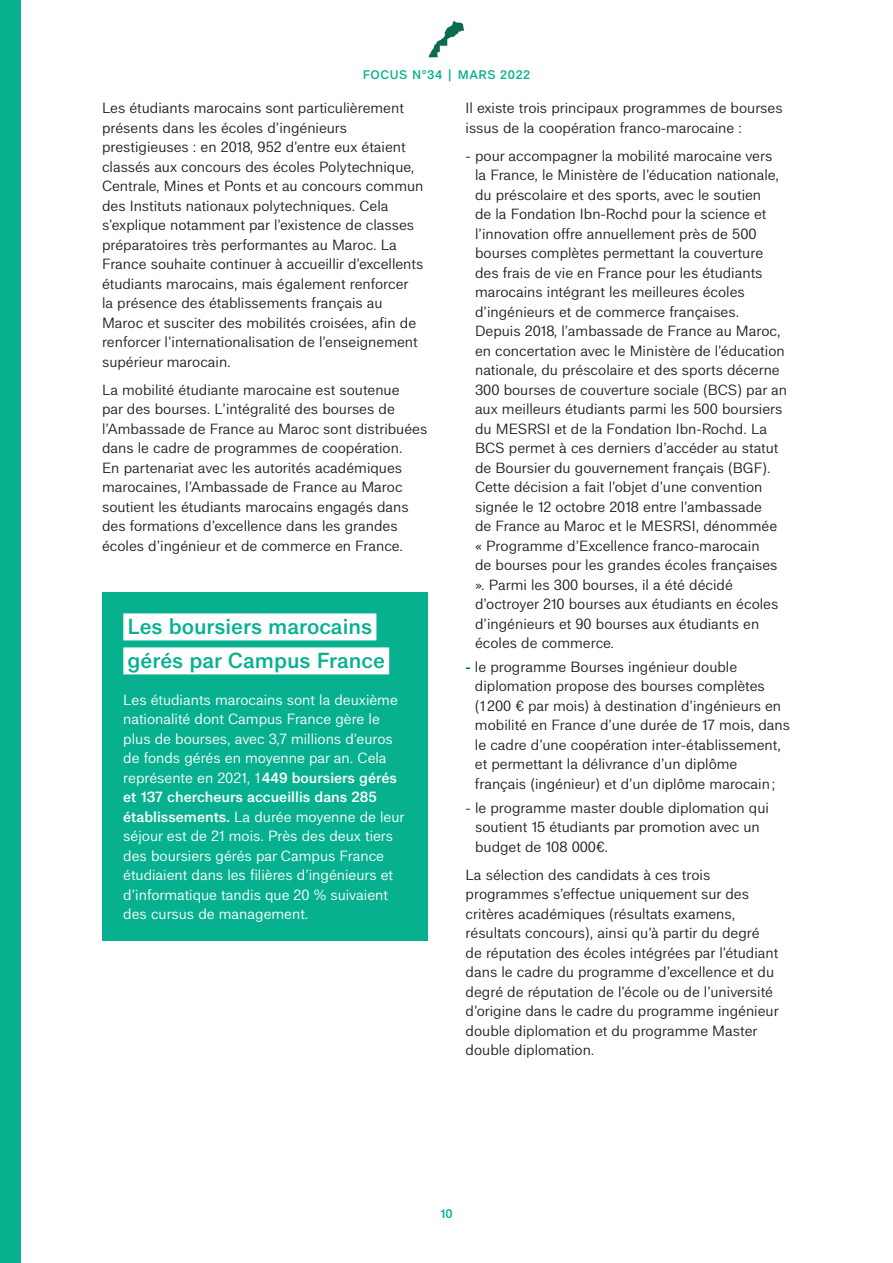
<style>
.page{position:relative;width:893px;height:1263px;background:#fff}
.page>*{position:absolute;margin:0;border:0;box-sizing:border-box;transform-origin:0 0}
.ST1{font:600 21px "CAMPUS FRANCE SANS BETA 1";color:#07b190}
.TEXTE_COURANT{font:14.25px/19.5px "CAMPUS FRANCE SANS BETA 1";color:#231f20}
.TEXTE_COURANT-2{font:14.25px/19.5px "CAMPUS FRANCE SANS BETA 1";color:#fff}
.t1{font:600 12px "CAMPUS FRANCE SANS BETA 1";letter-spacing:.05em;color:#07b190}
.s1{font-weight:600}
.s2{font-weight:600;color:#0b6b51}
</style>
<div class="page">
<div style="left:0;top:0;width:21px;height:1263px;background:#07b190"></div>
<svg style="left:429px;top:21px;width:35px;height:36px"></svg>
<div style="left:102px;top:592px;width:325px;height:348px;background:#07b190"></div>
<div style="left:123px;top:613px;width:253px;height:27px;background:#fff"></div>
<div style="left:123px;top:647px;width:266px;height:27px;background:#fff"></div>
<p class="t1" style="left:363px;top:66px;width:169px">FOCUS N°34 | MARS 2022</p>
<p class="TEXTE_COURANT" style="left:102px;top:97px;width:323px">Les étudiants marocains sont particulièrement présents dans les écoles d’ingénieurs prestigieuses : en 2018, 952 d’entre eux étaient classés aux concours des écoles Polytechnique, Centrale, Mines et Ponts et au concours commun des Instituts nationaux polytechniques. Cela s’explique notamment par l’existence de classes préparatoires très performantes au Maroc. La France souhaite continuer à accueillir d’excellents étudiants marocains, mais également renforcer<br>la présence des établissements français au Maroc et susciter des mobilités croisées, afin de renforcer l’internationalisation de l’enseignement supérieur marocain.</p>
<p class="TEXTE_COURANT" style="left:102px;top:379px;width:327px">La mobilité étudiante marocaine est soutenue<br>par des bourses. L’intégralité des bourses de l’Ambassade de France au Maroc sont distribuées dans le cadre de programmes de coopération.<br>En partenariat avec les autorités académiques marocaines, l’Ambassade de France au Maroc soutient les étudiants marocains engagés dans des formations d’excellence dans les grandes écoles d’ingénieur et de commerce en France.</p>
<p class="ST1" style="left:128px;top:611px;width:246px">Les boursiers marocains</p>
<p class="ST1" style="left:128px;top:645px;width:259px">gérés par Campus France</p>
<p class="TEXTE_COURANT-2" style="left:123px;top:689px;width:283px">Les étudiants marocains sont la deuxième nationalité dont Campus France gère le plus de bourses, avec 3,7 millions d’euros de fonds gérés en moyenne par an. Cela représente en 2021, 1 <span class="s1">449 boursiers gérés et 137 chercheurs accueillis dans 285 établissements.</span> La durée moyenne de leur séjour est de 21 mois. Près des deux tiers des boursiers gérés par Campus France étudiaient dans les filières d’ingénieurs et d’informatique tandis que 20 % suivaient des cursus de management.</p>
<p class="TEXTE_COURANT" style="left:466px;top:97px;width:319px">Il existe trois principaux programmes de bourses issus de la coopération franco-marocaine :</p>
<p class="TEXTE_COURANT" style="left:475px;top:145px;width:313px;text-indent:-9px">- pour accompagner la mobilité marocaine vers<br>la France, le Ministère de l’éducation nationale, du préscolaire et des sports, avec le soutien<br>de la Fondation Ibn-Rochd pour la science et l’innovation offre annuellement près de 500 bourses complètes permettant la couverture des frais de vie en France pour les étudiants marocains intégrant les meilleures écoles d’ingénieurs et de commerce françaises.<br>Depuis 2018, l’ambassade de France au Maroc, en concertation avec le Ministère de l’éducation nationale, du préscolaire et des sports décerne 300 bourses de couverture sociale (BCS) par an aux meilleurs étudiants parmi les 500 boursiers du MESRSI et de la Fondation Ibn-Rochd. La BCS permet à ces derniers d’accéder au statut de Boursier du gouvernement français (BGF).<br>Cette décision a fait l’objet d’une convention signée le 12 octobre 2018 entre l’ambassade<br>de France au Maroc et le MESRSI, dénommée « Programme d’Excellence franco-marocain<br>de bourses pour les grandes écoles françaises ». Parmi les 300 bourses, il a été décidé d’octroyer 210 bourses aux étudiants en écoles d’ingénieurs et 90 bourses aux étudiants en écoles de commerce.</p>
<p class="TEXTE_COURANT" style="left:475px;top:656px;width:317px;text-indent:-9px"><span class="s2">-</span> le programme Bourses ingénieur double diplomation propose des bourses complètes<br>(1 200 € par mois) à destination d’ingénieurs en mobilité en France d’une durée de 17 mois, dans le cadre d’une coopération inter-établissement, et permettant la délivrance d’un diplôme français (ingénieur) et d’un diplôme marocain ;</p>
<p class="TEXTE_COURANT" style="left:475px;top:797px;width:295px;text-indent:-9px">- le programme master double diplomation qui soutient 15 étudiants par promotion avec un budget de 108 000€.</p>
<p class="TEXTE_COURANT" style="left:466px;top:864px;width:314px">La sélection des candidats à ces trois programmes s’effectue uniquement sur des critères académiques (résultats examens, résultats concours), ainsi qu’à partir du degré de réputation des écoles intégrées par l’étudiant dans le cadre du programme d’excellence et du degré de réputation de l’école ou de l’université d’origine dans le cadre du programme ingénieur double diplomation et du programme Master double diplomation.</p>
<p class="t1" style="left:440px;top:1205px;width:14px">10</p>
</div>
